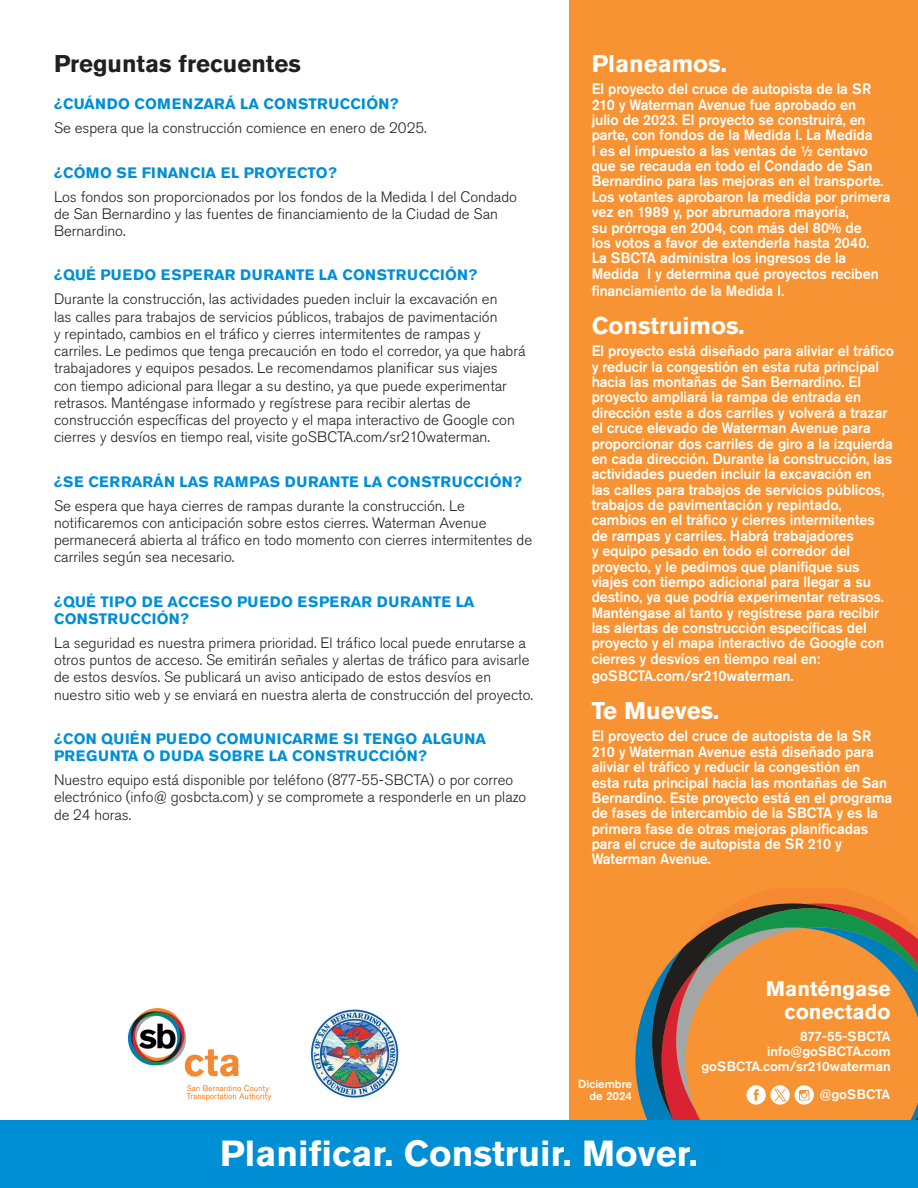
<style>
.page{position:relative;width:918px;height:1188px;background:#fff}
.page>*{position:absolute;margin:0;border:0;box-sizing:border-box;transform-origin:0 0}
.t1{font:700 36px "Akzidenz Grotesk Pro";color:#fff}
.t2{font:700 24px "Akzidenz Grotesk Pro";color:#fff}
.t3{font:700 24px "Akzidenz Grotesk Pro";color:#231f20}
.t4{font:700 21px/22.5px "Akzidenz Grotesk Pro";color:#fff;text-align:right}
.t5{font:500 15px/15.3px "Akzidenz Grotesk Pro";letter-spacing:-.005em;color:#fff;scale:.95 1}
.t6{font:300 15px/17.2px "Akzidenz Grotesk Pro";color:#231f20}
.t7{font:700 15px/17.2px "Akzidenz Grotesk Pro";letter-spacing:.01em;color:#008fd5}
.t8{font:700 15px/17.2px "Akzidenz Grotesk Pro";letter-spacing:.03em;color:#008fd5}
.t9{font:500 13.5px "Akzidenz Grotesk Pro";color:#fff}
.t10{font:500 13.5px "Akzidenz Grotesk Pro";letter-spacing:-.02em;color:#fff}
.t11{font:500 11.7px/12px "Akzidenz Grotesk Pro";color:#fff;text-align:right}
</style>
<div class="page">
<div style="left:569px;top:0;width:349px;height:1174px;background:#f79332"></div>
<img style="left:129px;top:1009px;width:141px;height:91px">
<img style="left:310px;top:1009px;width:89px;height:89px">
<svg style="left:635px;top:903px;width:283px;height:217px"></svg>
<div style="left:0;top:1120px;width:918px;height:68px;background:#008fd5"></div>
<p class="t3" style="left:54px;top:48px;width:248px">Preguntas frecuentes</p>
<p class="t7" style="left:54px;top:95px;width:346px">¿CUÁNDO COMENZARÁ LA CONSTRUCCIÓN?</p>
<p class="t6" style="left:54px;top:120px;width:374px">Se espera que la construcción comience en enero de 2025.</p>
<p class="t7" style="left:54px;top:164px;width:284px">¿CÓMO SE FINANCIA EL PROYECTO?</p>
<p class="t6" style="left:54px;top:188px;width:465px">Los fondos son proporcionados por los fondos de la Medida I del Condado de San Bernardino y las fuentes de financiamiento de la Ciudad de San<br>Bernardino.</p>
<p class="t7" style="left:54px;top:266px;width:425px">¿QUÉ PUEDO ESPERAR DURANTE LA CONSTRUCCIÓN?</p>
<p class="t6" style="left:54px;top:291px;width:473px">Durante la construcción, las actividades pueden incluir la excavación en<br>las calles para trabajos de servicios públicos, trabajos de pavimentación<br>y repintado, cambios en el tráfico y cierres intermitentes de rampas y carriles. Le pedimos que tenga precaución en todo el corredor, ya que habrá trabajadores y equipos pesados. Le recomendamos planificar sus viajes<br>con tiempo adicional para llegar a su destino, ya que puede experimentar retrasos. Manténgase informado y regístrese para recibir alertas de construcción específicas del proyecto y el mapa interactivo de Google con cierres y desvíos en tiempo real, visite goSBCTA.com/sr210waterman.</p>
<p class="t7" style="left:54px;top:473px;width:469px">¿SE CERRARÁN LAS RAMPAS DURANTE LA CONSTRUCCIÓN?</p>
<p class="t6" style="left:54px;top:497px;width:480px">Se espera que haya cierres de rampas durante la construcción. Le notificaremos con anticipación sobre estos cierres. Waterman Avenue permanecerá abierta al tráfico en todo momento con cierres intermitentes de carriles según sea necesario.</p>
<p class="t7" style="left:54px;top:593px;width:422px">¿QUÉ TIPO DE ACCESO PUEDO ESPERAR DURANTE LA<br>CONSTRUCCIÓN?</p>
<p class="t6" style="left:54px;top:634px;width:481px">La seguridad es nuestra primera prioridad. El tráfico local puede enrutarse a otros puntos de acceso. Se emitirán señales y alertas de tráfico para avisarle de estos desvíos. Se publicará un aviso anticipado de estos desvíos en nuestro sitio web y se enviará en nuestra alerta de construcción del proyecto.</p>
<p class="t8" style="left:54px;top:730px;width:434px">¿CON QUIÉN PUEDO COMUNICARME SI TENGO ALGUNA<br>PREGUNTA O DUDA SOBRE LA CONSTRUCCIÓN?</p>
<p class="t6" style="left:54px;top:771px;width:474px">Nuestro equipo está disponible por teléfono (877-55-SBCTA) o por correo electrónico (info@ gosbcta.com) y se compromete a responderle en un plazo de 24 horas.</p>
<p class="t2" style="left:592px;top:48px;width:136px">Planeamos.</p>
<p class="t5" style="left:592px;top:81px;width:316px">El proyecto del cruce de autopista de la SR 210 y Waterman Avenue fue aprobado en<br>julio de 2023. El proyecto se construirá, en parte, con fondos de la Medida I. La Medida<br>I es el impuesto a las ventas de ½ centavo que se recauda en todo el Condado de San Bernardino para las mejoras en el transporte.<br>Los votantes aprobaron la medida por primera vez en 1989 y, por abrumadora mayoría,<br>su prórroga en 2004, con más del 80% de<br>los votos a favor de extenderla hasta 2040.<br>La SBCTA administra los ingresos de la Medida I y determina qué proyectos reciben</p>
<p class="t5" style="left:592px;top:283px;width:204px">financiamiento de la Medida I.</p>
<p class="t2" style="left:592px;top:310px;width:154px">Construimos.</p>
<p class="t5" style="left:592px;top:343px;width:320px">El proyecto está diseñado para aliviar el tráfico y reducir la congestión en esta ruta principal hacia las montañas de San Bernardino. El proyecto ampliará la rampa de entrada en dirección este a dos carriles y volverá a trazar el cruce elevado de Waterman Avenue para proporcionar dos carriles de giro a la izquierda en cada dirección. Durante la construcción, las actividades pueden incluir la excavación en<br>las calles para trabajos de servicios públicos, trabajos de pavimentación y repintado, cambios en el tráfico y cierres intermitentes de rampas y carriles. Habrá trabajadores<br>y equipo pesado en todo el corredor del proyecto, y le pedimos que planifique sus viajes con tiempo adicional para llegar a su destino, ya que podría experimentar retrasos.<br>Manténgase al tanto y regístrese para recibir las alertas de construcción específicas del proyecto y el mapa interactivo de Google con cierres y desvíos en tiempo real en:</p>
<p class="t5" style="left:592px;top:668px;width:214px">goSBCTA.com/sr210waterman.</p>
<p class="t2" style="left:592px;top:695px;width:129px">Te Mueves.</p>
<p class="t5" style="left:592px;top:728px;width:318px">El proyecto del cruce de autopista de la SR 210 y Waterman Avenue está diseñado para aliviar el tráfico y reducir la congestión en<br>esta ruta principal hacia las montañas de San Bernardino. Este proyecto está en el programa de fases de intercambio de la SBCTA y es la primera fase de otras mejoras planificadas para el cruce de autopista de SR 210 y Waterman Avenue.</p>
<p class="t4" style="left:766px;top:978px;width:126px">Manténgase conectado</p>
<p class="t10" style="left:800px;top:1027px;width:92px">877-55-SBCTA</p>
<p class="t9" style="left:767px;top:1042px;width:125px">info@goSBCTA.com</p>
<p class="t9" style="left:701px;top:1057px;width:191px">goSBCTA.com/sr210waterman</p>
<p class="t11" style="left:578px;top:1078px;width:55px">Diciembre de 2024</p>
<p class="t9" style="left:819px;top:1086px;width:72px">@goSBCTA</p>
<p class="t1" style="left:220px;top:1130px;width:479px">Planificar. Construir. Mover.</p>
</div>
